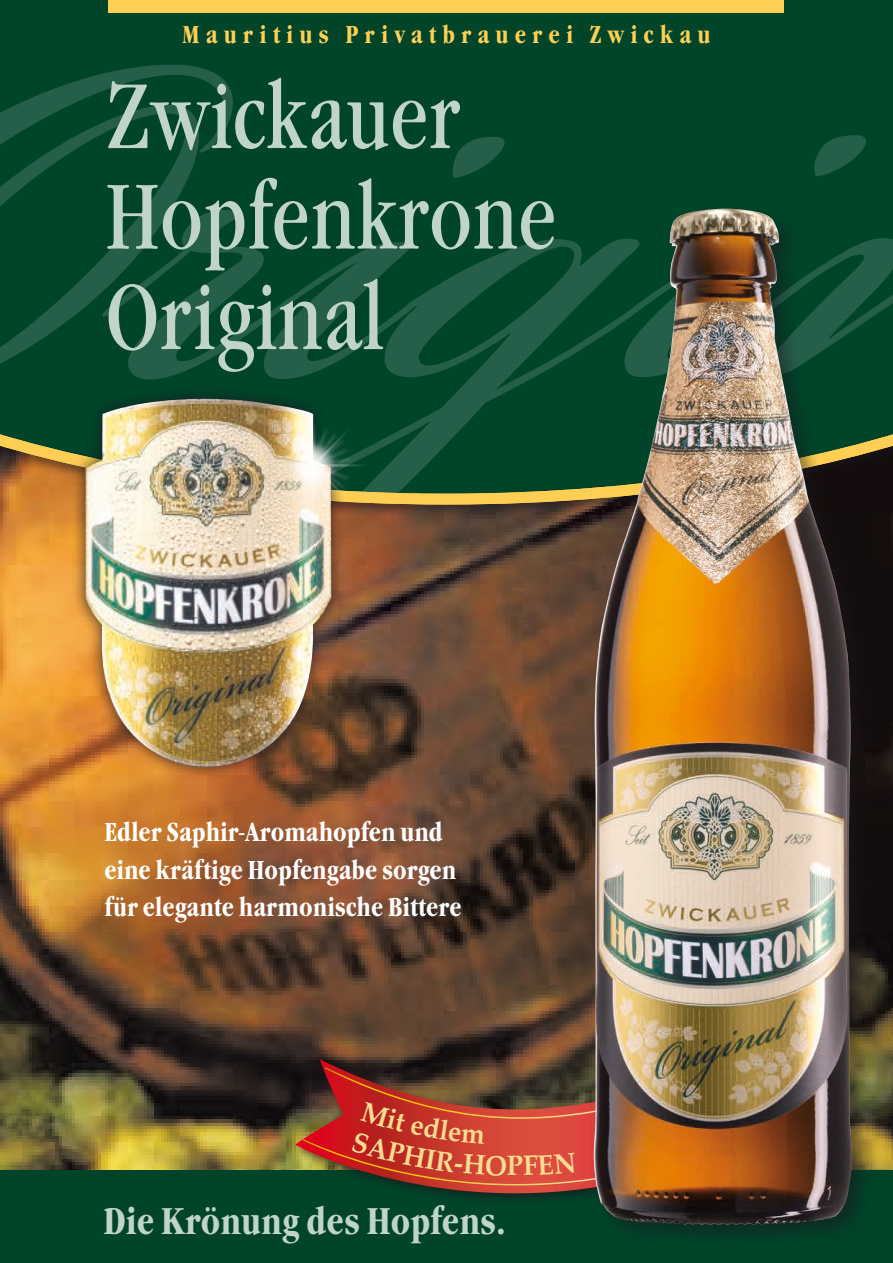
<style>
.page{position:relative;width:893px;height:1263px;background:#fff}
.page>*{position:absolute;margin:0;border:0;box-sizing:border-box;transform-origin:0 0}
.t1{font:condensed 95.1px/100.5px "Garamond Itc T";color:#c1d4c9;scale:.95 1}
.t2{font:700 condensed 38.7px "Garamond Itc T";color:#c1d4c9;scale:.95 1}
.t3{font:700 28.2px "Palatino";color:#f7db91;scale:.95 1}
.t4{font:700 condensed 27px/37.5px "Garamond Itc T";color:#fff;scale:.95 1}
.t5{font:700 condensed 25.35px "Garamond Itc T";letter-spacing:.25em;color:#fecf53;scale:.95 1}
</style>
<div class="page">
<img style="left:0;top:518px;width:893px;height:652px">
<div style="left:0;top:1170px;width:893px;height:93px;background:#00442a"></div>
<div style="left:290px;top:1009px;width:530px;height:197px;background:#1a171c;opacity:.75"></div>
<svg style="left:295px;top:1014px;width:294px;height:192px"></svg>
<svg style="left:325px;top:1025px;width:264px;height:77px"></svg>
<svg style="left:0;top:0;width:893px;height:504px"></svg>
<div style="left:71px;top:385px;width:274px;height:396px;background:#1a171c;opacity:.75"></div>
<img style="left:85px;top:399px;width:246px;height:368px">
<img style="left:252px;top:409px;width:123px;height:123px">
<div style="left:108px;top:0;width:676px;height:12px;background:#fecf53"></div>
<div style="left:589px;top:203px;width:286px;height:1044px;background:#1a171c;opacity:.5"></div>
<img style="left:593px;top:209px;width:216px;height:1016px">
<img style="left:302px;top:1102px;width:506px;height:83px">
<p class="t5" style="left:182px;top:19px;width:558px">Mauritius Privatbrauerei Zwickau</p>
<h1 class="t1" style="left:105px;top:66px;width:477px">Zwickauer<br>Hopfenkrone<br>Original</h1>
<p class="t4" style="left:104px;top:813px;width:377px">Edler Saphir-Aromahopfen und eine kräftige Hopfengabe sorgen für elegante harmonische Bittere</p>
<p class="t3" style="left:507px;top:1141px;width:19px">P</p>
<h2 class="t2" style="left:104px;top:1198px;width:425px">Die Krönung des Hopfens.</h2>
</div>
